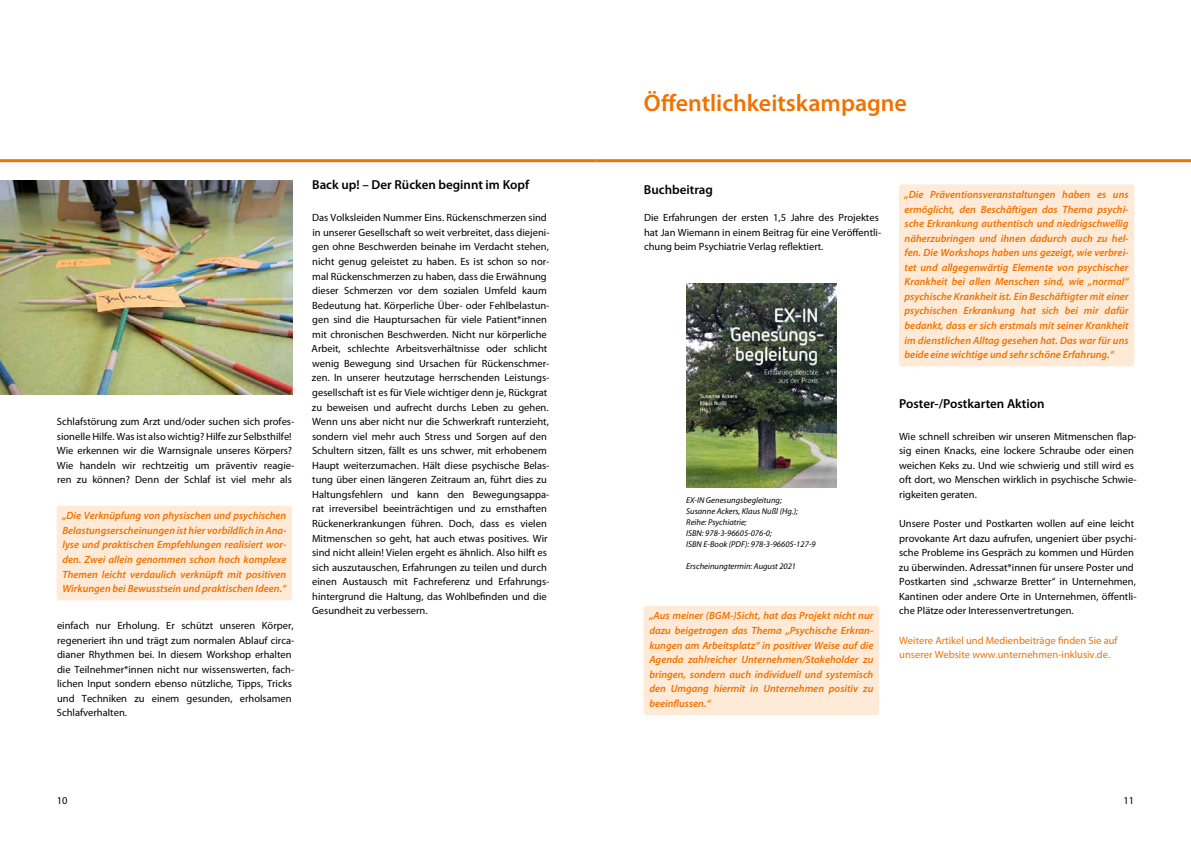
<style>
.page{position:relative;width:1191px;height:842px;background:#fff}
.page>*{position:absolute;margin:0;border:0;box-sizing:border-box;transform-origin:0 0}
.t1{font:600 24px "Myriad Pro";color:#f07200}
.t2{font:600 13px "Myriad Pro";color:#000}
.t3{font:10.5px/14.6px "Myriad Pro";color:#000}
.t4{font:italic 600 10.5px/14.6px "Myriad Pro";color:#f07200;text-align:justify}
.t5{font:10.5px/14.6px "Myriad Pro";color:#f07200}
.t6{font:italic 8.5px/11px "Myriad Pro";color:#000}
</style>
<div class="page">
<hr style="left:0;top:159px;width:595px;height:3px;background:#f07200">
<hr style="left:595px;top:159px;width:596px;height:3px;background:#f07200">
<div style="left:57px;top:506px;width:235px;height:94px;background:#feead7;border-radius:3px"></div>
<div style="left:899px;top:184px;width:235px;height:182px;background:#feead7;border-radius:3px"></div>
<div style="left:643px;top:606px;width:236px;height:109px;background:#feead7;border-radius:3px"></div>
<img style="left:0;top:180px;width:292px;height:215px">
<img style="left:686px;top:283px;width:151px;height:204px">
<p class="t3" style="left:57px;top:414px;width:239px">Schlafstörung zum Arzt und/oder suchen sich profes&shy;sionelle Hilfe. Was ist also wichtig? Hilfe zur Selbsthilfe!<br>Wie erkennen wir die Warnsignale unseres Körpers?<br>Wie handeln wir rechtzeitig um präventiv reagie&shy;ren zu können? Denn der Schlaf ist viel mehr als</p>
<p class="t4" style="left:62px;top:508px;width:225px">„Die Verknüpfung von physischen und psychischen Belastungserscheinungen ist hier vorbildlich in Ana&shy;lyse und praktischen Empfehlungen realisiert wor&shy;den. Zwei allein genommen schon hoch komplexe Themen leicht verdaulich verknüpft mit positiven Wirkungen bei Bewusstsein und praktischen Ideen.“</p>
<p class="t3" style="left:57px;top:618px;width:239px">einfach nur Erholung. Er schützt unseren Körper, regeneriert ihn und trägt zum normalen Ablauf circa&shy;dianer Rhythmen bei. In diesem Workshop erhalten die Teilnehmer*innen nicht nur wissenswerten, fach&shy;lichen Input sondern ebenso nützliche, Tipps, Tricks und Techniken zu einem gesunden, erholsamen Schlafverhalten.</p>
<p class="t2" style="left:312px;top:176px;width:218px">Back up! – Der Rücken beginnt im Kopf</p>
<p class="t3" style="left:311px;top:210px;width:239px">Das Volksleiden Nummer Eins. Rückenschmerzen sind in unserer Gesellschaft so weit verbreitet, dass diejeni&shy;gen ohne Beschwerden beinahe im Verdacht stehen, nicht genug geleistet zu haben. Es ist schon so nor&shy;mal Rückenschmerzen zu haben, dass die Erwähnung dieser Schmerzen vor dem sozialen Umfeld kaum Bedeutung hat. Körperliche Über- oder Fehlbelastun&shy;gen sind die Hauptursachen für viele Patient*innen mit chronischen Beschwerden. Nicht nur körperliche Arbeit, schlechte Arbeitsverhältnisse oder schlicht wenig Bewegung sind Ursachen für Rückenschmer&shy;zen. In unserer heutzutage herrschenden Leistungs&shy;gesellschaft ist es für Viele wichtiger denn je, Rückgrat zu beweisen und aufrecht durchs Leben zu gehen.<br>Wenn uns aber nicht nur die Schwerkraft runterzieht, sondern viel mehr auch Stress und Sorgen auf den Schultern sitzen, fällt es uns schwer, mit erhobenem Haupt weiterzumachen. Hält diese psychische Belas&shy;tung über einen längeren Zeitraum an, führt dies zu Haltungsfehlern und kann den Bewegungsappa&shy;rat irreversibel beeinträchtigen und zu ernsthaften Rückenerkrankungen führen. Doch, dass es vielen Mitmenschen so geht, hat auch etwas positives. Wir sind nicht allein! Vielen ergeht es ähnlich. Also hilft es sich auszutauschen, Erfahrungen zu teilen und durch einen Austausch mit Fachreferenz und Erfahrungs&shy;hintergrund die Haltung, das Wohlbefinden und die Gesundheit zu verbessern.</p>
<h1 class="t1" style="left:644px;top:88px;width:265px">Öffentlichkeitskampagne</h1>
<p class="t2" style="left:644px;top:181px;width:70px">Buchbeitrag</p>
<p class="t3" style="left:644px;top:210px;width:239px">Die Erfahrungen der ersten 1,5 Jahre des Projektes hat Jan Wiemann in einem Beitrag für eine Veröffentli&shy;chung beim Psychiatrie Verlag reflektiert.</p>
<p class="t6" style="left:686px;top:494px;width:131px">EX-IN Genesungsbegleitung;<br>Susanne Ackers, Klaus Nußl (Hg.);<br>Reihe: Psychiatrie;<br>ISBN: 978-3-96605-076-0;<br>ISBN E-Book (PDF): 978-3-96605-127-9</p>
<p class="t6" style="left:686px;top:560px;width:111px">Erscheinungtermin: August 2021</p>
<p class="t4" style="left:649px;top:608px;width:225px">„Aus meiner (BGM-)Sicht, hat das Projekt nicht nur dazu beigetragen das Thema „Psychische Erkran&shy;kungen am Arbeitsplatz“ in positiver Weise auf die Agenda zahlreicher Unternehmen/Stakeholder zu bringen, sondern auch individuell und systemisch den Umgang hiermit in Unternehmen positiv zu beeinflussen.“</p>
<p class="t4" style="left:904px;top:187px;width:225px">„Die Präventionsveranstaltungen haben es uns ermöglicht, den Beschäftigen das Thema psychi&shy;sche Erkrankung authentisch und niedrigschwellig näherzubringen und ihnen dadurch auch zu hel&shy;fen. Die Workshops haben uns gezeigt, wie verbrei&shy;tet und allgegenwärtig Elemente von psychischer Krankheit bei allen Menschen sind, wie „normal“ psychische Krankheit ist. Ein Beschäftigter mit einer psychischen Erkrankung hat sich bei mir dafür bedankt, dass er sich erstmals mit seiner Krankheit im dienstlichen Alltag gesehen hat. Das war für uns beide eine wichtige und sehr schöne Erfahrung.“</p>
<p class="t2" style="left:899px;top:396px;width:147px">Poster-/Postkarten Aktion</p>
<p class="t3" style="left:899px;top:429px;width:239px">Wie schnell schreiben wir unseren Mitmenschen flap&shy;sig einen Knacks, eine lockere Schraube oder einen weichen Keks zu. Und wie schwierig und still wird es oft dort, wo Menschen wirklich in psychische Schwie&shy;rigkeiten geraten.</p>
<p class="t3" style="left:899px;top:516px;width:239px">Unsere Poster und Postkarten wollen auf eine leicht provokante Art dazu aufrufen, ungeniert über psychi&shy;sche Probleme ins Gespräch zu kommen und Hürden zu überwinden. Adressat*innen für unsere Poster und Postkarten sind „schwarze Bretter“ in Unternehmen, Kantinen oder andere Orte in Unternehmen, öffentli&shy;che Plätze oder Interessenvertretungen.</p>
<p class="t5" style="left:899px;top:632px;width:220px">Weitere Artikel und Medienbeiträge finden Sie auf unserer Website www.unternehmen-inklusiv.de.</p>
<p class="t3" style="left:57px;top:793px;width:12px">10</p>
<p class="t3" style="left:1123px;top:793px;width:12px">11</p>
</div>
